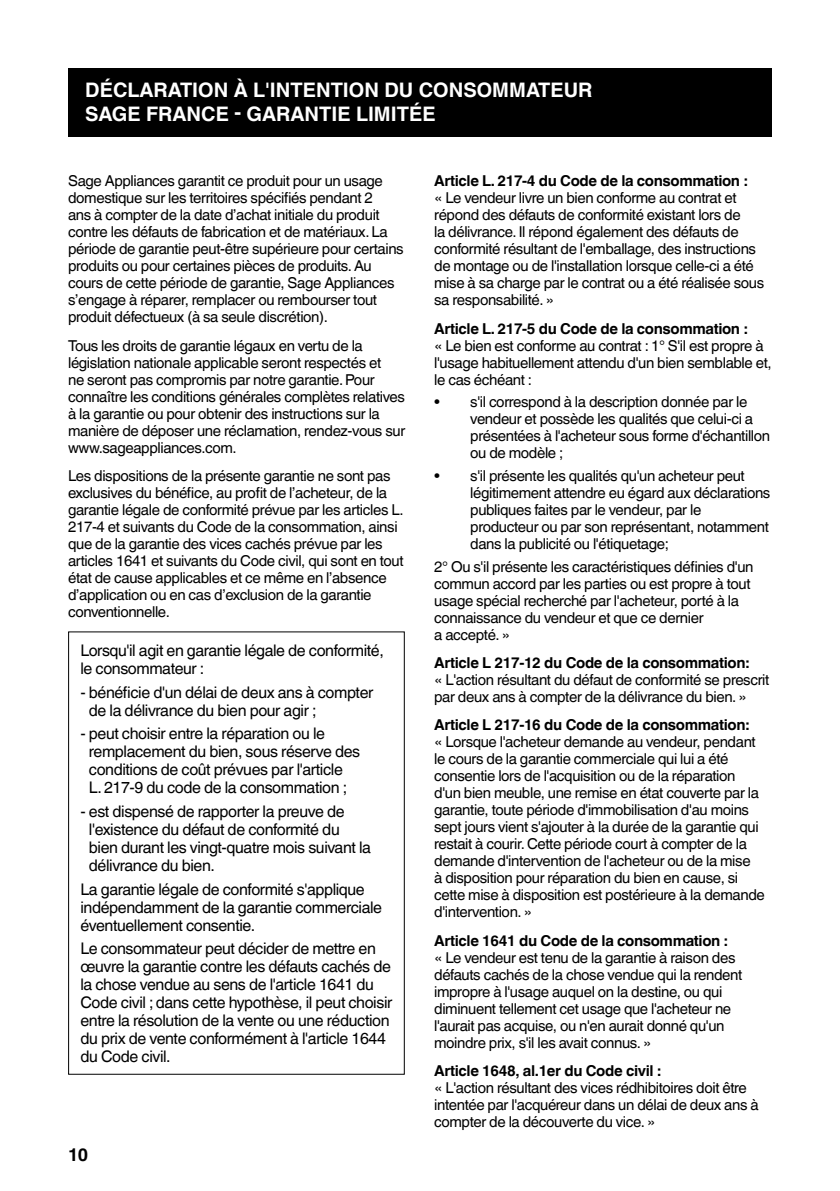
<style>
.page{position:relative;width:840px;height:1191px;background:#fff}
.page>*{position:absolute;margin:0;border:0;box-sizing:border-box;transform-origin:0 0}
.t1{font:700 20px/24px "Helvetica World";color:#fff}
.t2{font:700 18px "Helvetica World";color:#000}
.t3{font:16px/18px "Helvetica World";letter-spacing:-.025em;color:#000}
.t4{font:15px/17px "Helvetica World";letter-spacing:-.025em;color:#000}
.t5{font:700 15px "Helvetica World";letter-spacing:-.025em;color:#000}
</style>
<div class="page">
<div style="left:68px;top:68px;width:703px;height:68px;background:#000"></div>
<h1 class="t1" style="left:85px;top:78px;width:508px">DÉCLARATION À L'INTENTION DU CONSOMMATEUR<br>SAGE FRANCE - GARANTIE LIMITÉE</h1>
<p class="t4" style="left:68px;top:172px;width:337px">Sage Appliances garantit ce produit pour un usage domestique sur les territoires spécifiés pendant 2<br>ans à compter de la date d’achat initiale du produit contre les défauts de fabrication et de matériaux. La période de garantie peut-être supérieure pour certains produits ou pour certaines pièces de produits. Au cours de cette période de garantie, Sage Appliances s’engage à réparer, remplacer ou rembourser tout produit défectueux (à sa seule discrétion).</p>
<p class="t4" style="left:68px;top:337px;width:338px">Tous les droits de garantie légaux en vertu de la législation nationale applicable seront respectés et<br>ne seront pas compromis par notre garantie. Pour connaître les conditions générales complètes relatives à la garantie ou pour obtenir des instructions sur la manière de déposer une réclamation, rendez-vous sur www.sageappliances.com.</p>
<p class="t4" style="left:68px;top:467px;width:337px">Les dispositions de la présente garantie ne sont pas exclusives du bénéfice, au profit de l’acheteur, de la garantie légale de conformité prévue par les articles L.<br>217-4 et suivants du Code de la consommation, ainsi que de la garantie des vices cachés prévue par les articles 1641 et suivants du Code civil, qui sont en tout état de cause applicables et ce même en l’absence d’application ou en cas d’exclusion de la garantie conventionnelle.</p>
<p class="t3" style="left:80px;top:641px;width:305px">Lorsqu'il agit en garantie légale de conformité, le consommateur :</p>
<p class="t3" style="left:89px;top:683px;width:286px;text-indent:-8px">- bénéficie d'un délai de deux ans à compter de la délivrance du bien pour agir ;</p>
<p class="t3" style="left:89px;top:724px;width:273px;text-indent:-8px">- peut choisir entre la réparation ou le remplacement du bien, sous réserve des conditions de coût prévues par l'article<br>L. 217-9 du code de la consommation ;</p>
<p class="t3" style="left:89px;top:802px;width:283px;text-indent:-8px">- est dispensé de rapporter la preuve de l'existence du défaut de conformité du bien durant les vingt-quatre mois suivant la délivrance du bien.</p>
<p class="t3" style="left:80px;top:880px;width:303px">La garantie légale de conformité s'applique indépendamment de la garantie commerciale éventuellement consentie.</p>
<p class="t3" style="left:80px;top:939px;width:313px">Le consommateur peut décider de mettre en œuvre la garantie contre les défauts cachés de la chose vendue au sens de l'article 1641 du Code civil ; dans cette hypothèse, il peut choisir entre la résolution de la vente ou une réduction du prix de vente conformément à l'article 1644 du Code civil.</p>
<p class="t2" style="left:68px;top:1143px;width:22px">10</p>
<p class="t5" style="left:434px;top:172px;width:315px">Article L. 217-4 du Code de la consommation :</p>
<p class="t4" style="left:434px;top:189px;width:331px">« Le vendeur livre un bien conforme au contrat et répond des défauts de conformité existant lors de<br>la délivrance. Il répond également des défauts de conformité résultant de l'emballage, des instructions de montage ou de l'installation lorsque celle-ci a été mise à sa charge par le contrat ou a été réalisée sous sa responsabilité. »</p>
<p class="t5" style="left:434px;top:320px;width:315px">Article L. 217-5 du Code de la consommation :</p>
<p class="t4" style="left:434px;top:337px;width:339px">« Le bien est conforme au contrat : 1° S'il est propre à l'usage habituellement attendu d'un bien semblable et, le cas échéant :</p>
<p class="t4" style="left:470px;top:393px;width:301px;text-indent:-36px">• s'il correspond à la description donnée par le vendeur et possède les qualités que celui-ci a présentées à l'acheteur sous forme d'échantillon ou de modèle ;</p>
<p class="t4" style="left:470px;top:467px;width:301px;text-indent:-36px">• s'il présente les qualités qu'un acheteur peut légitimement attendre eu égard aux déclarations publiques faites par le vendeur, par le producteur ou par son représentant, notamment dans la publicité ou l'étiquetage;</p>
<p class="t4" style="left:434px;top:558px;width:320px">2° Ou s'il présente les caractéristiques définies d'un commun accord par les parties ou est propre à tout usage spécial recherché par l'acheteur, porté à la connaissance du vendeur et que ce dernier<br>a accepté. »</p>
<p class="t5" style="left:434px;top:654px;width:316px">Article L 217-12 du Code de la consommation:</p>
<p class="t4" style="left:434px;top:671px;width:336px">« L'action résultant du défaut de conformité se prescrit par deux ans à compter de la délivrance du bien. »</p>
<p class="t5" style="left:434px;top:716px;width:316px">Article L 217-16 du Code de la consommation:</p>
<p class="t4" style="left:434px;top:733px;width:332px">« Lorsque l'acheteur demande au vendeur, pendant le cours de la garantie commerciale qui lui a été consentie lors de l'acquisition ou de la réparation d'un bien meuble, une remise en état couverte par la garantie, toute période d'immobilisation d'au moins sept jours vient s'ajouter à la durée de la garantie qui restait à courir. Cette période court à compter de la demande d'intervention de l'acheteur ou de la mise<br>à disposition pour réparation du bien en cause, si cette mise à disposition est postérieure à la demande d'intervention. »</p>
<p class="t5" style="left:434px;top:931px;width:295px">Article 1641 du Code de la consommation :</p>
<p class="t4" style="left:434px;top:949px;width:309px">« Le vendeur est tenu de la garantie à raison des défauts cachés de la chose vendue qui la rendent impropre à l'usage auquel on la destine, ou qui diminuent tellement cet usage que l'acheteur ne l'aurait pas acquise, ou n'en aurait donné qu'un moindre prix, s'il les avait connus. »</p>
<p class="t5" style="left:434px;top:1062px;width:228px">Article 1648, al.1er du Code civil :</p>
<p class="t4" style="left:434px;top:1079px;width:326px">« L'action résultant des vices rédhibitoires doit être intentée par l'acquéreur dans un délai de deux ans à compter de la découverte du vice. »</p>
</div>
